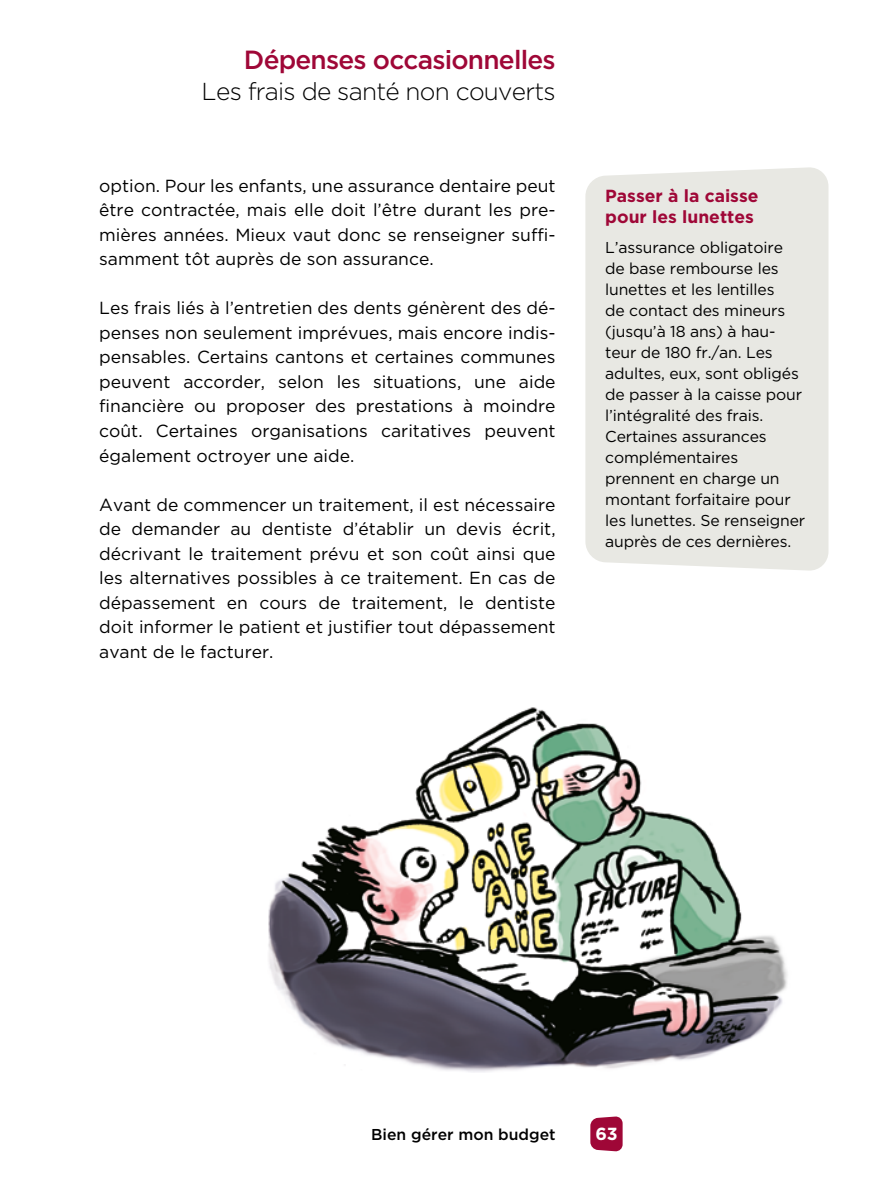
<style>
.page{position:relative;width:893px;height:1191px;background:#fff}
.page>*{position:absolute;margin:0;border:0;box-sizing:border-box;transform-origin:0 0}
.t1{font:500 26.25px "Gotham";letter-spacing:-.03em;color:#9f0737}
.t2{font:300 24.5px "Gotham";letter-spacing:-.03em;color:#000}
.t3{font:17.5px/24.5px "Gotham";color:#000;text-align:justify}
.t4{font:700 17.5px/21px "Gotham";color:#9f0737}
.t5{font:700 17.5px "Gotham";color:#fff}
.t6{font:15.75px/21px "Gotham";letter-spacing:-.01em;color:#000}
.t7{font:500 15.75px "Gotham";color:#000}
</style>
<div class="page">
<div style="left:585px;top:167px;width:243px;height:404px;background:#e8e8e3"></div>
<img style="left:268px;top:707px;width:520px;height:365px">
<svg style="left:590px;top:1116px;width:33px;height:35px"></svg>
<h1 class="t1" style="left:244px;top:45px;width:313px">Dépenses occasionnelles</h1>
<h2 class="t2" style="left:202px;top:78px;width:355px">Les frais de santé non couverts</h2>
<p class="t3" style="left:99px;top:173px;width:458px">option. Pour les enfants, une assurance dentaire peut être contractée, mais elle doit l’être durant les pre&shy;mières années. Mieux vaut donc se renseigner suffi&shy;samment tôt auprès de son assurance.</p>
<p class="t3" style="left:99px;top:296px;width:458px">Les frais liés à l’entretien des dents génèrent des dé&shy;penses non seulement imprévues, mais encore indis&shy;pensables. Certains cantons et certaines communes peuvent accorder, selon les situations, une aide financière ou proposer des prestations à moindre coût. Certaines organisations caritatives peuvent également octroyer une aide.</p>
<p class="t3" style="left:99px;top:492px;width:458px">Avant de commencer un traitement, il est nécessaire de demander au dentiste d’établir un devis écrit, décrivant le traitement prévu et son coût ainsi que les alternatives possibles à ce traitement. En cas de dépassement en cours de traitement, le dentiste doit informer le patient et justifier tout dépassement avant de le facturer.</p>
<p class="t4" style="left:605px;top:185px;width:155px">Passer à la caisse pour les lunettes</p>
<p class="t6" style="left:605px;top:237px;width:201px">L’assurance obligatoire de base rembourse les lunettes et les lentilles<br>de contact des mineurs (jusqu’à 18 ans) à hau&shy;teur de 180 fr./an. Les adultes, eux, sont obligés de passer à la caisse pour l’intégralité des frais.<br>Certaines assurances complémentaires prennent en charge un montant forfaitaire pour les lunettes. Se renseigner auprès de ces dernières.</p>
<p class="t7" style="left:371px;top:1125px;width:186px">Bien gérer mon budget</p>
<p class="t5" style="left:595px;top:1124px;width:24px">63</p>
</div>
